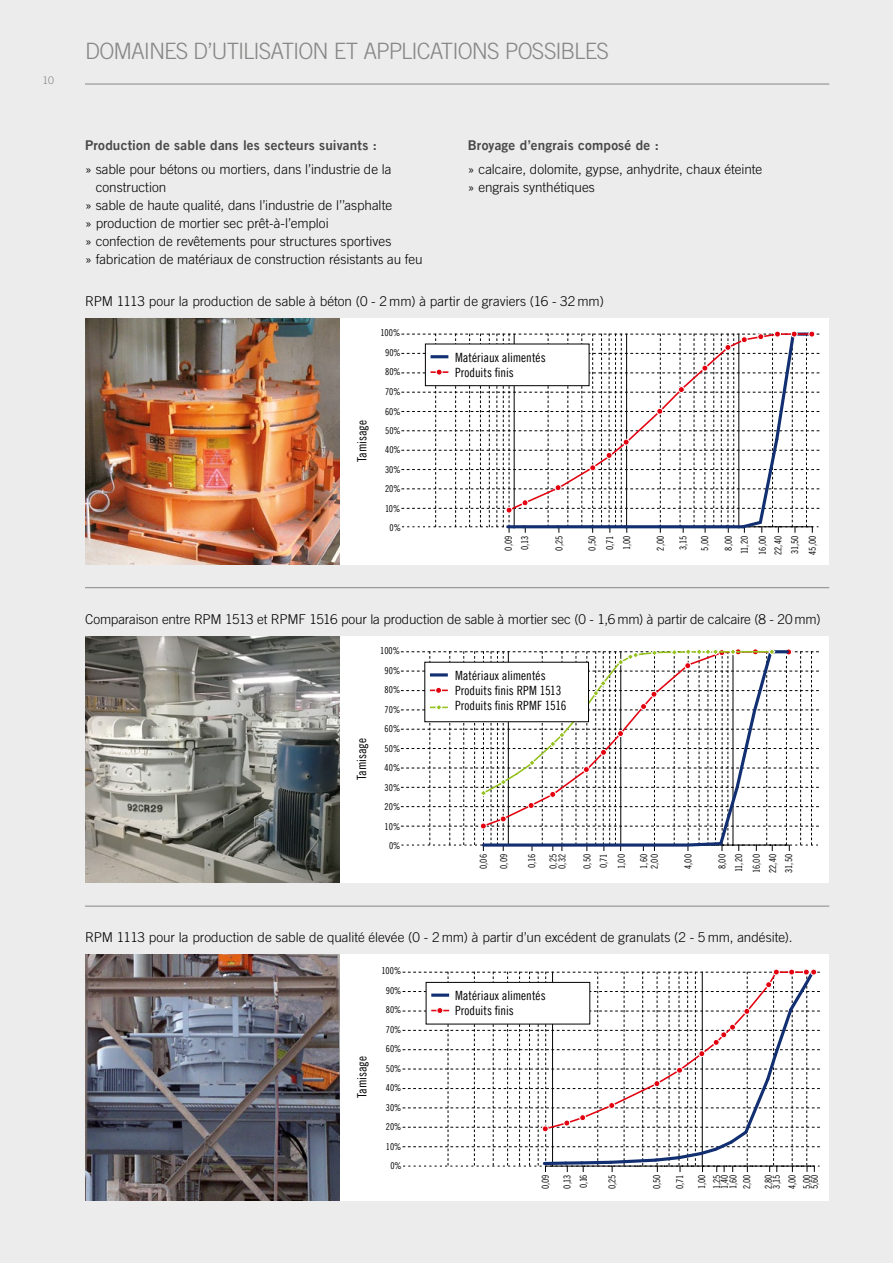
<style>
.page{position:relative;width:893px;height:1263px;background:#ececed}
.page>*{position:absolute;margin:0;border:0;box-sizing:border-box;transform-origin:0 0}
.t1{font:300 22.5px "Trade Gothic LT Com";letter-spacing:-.04em;color:#878786}
.t2{font:300 13.5px/18px "Trade Gothic LT Com";letter-spacing:-.005em;color:#000}
.t3{font:13.5px "Trade Gothic LT Com Bd 2";letter-spacing:.015em;color:#494948}
.t4{font:12.75px/15.3px "Trade Gothic LT Com Cn 18";color:#000}
.t5{font:300 10.5px "Trade Gothic LT Com";color:#878786}
.t6{font:9.45px/16.4px "Trade Gothic LT Com Cn 18";color:#000}
</style>
<div class="page">
<img style="left:85px;top:954px;width:255px;height:246px">
<img style="left:85px;top:636px;width:255px;height:246px">
<hr style="left:85px;top:587px;width:744px;height:1px;background:#878786">
<hr style="left:85px;top:906px;width:744px;height:1px;background:#878786">
<img style="left:85px;top:318px;width:255px;height:246px">
<div style="left:341px;top:318px;width:488px;height:246px;background:#fff"></div>
<svg style="left:402px;top:331px;width:417px;height:202px"></svg>
<hr style="left:431px;top:355px;width:17px;height:3px;background:#122f72">
<div style="left:340px;top:636px;width:489px;height:246px;background:#fff"></div>
<svg style="left:401px;top:648px;width:417px;height:203px"></svg>
<div style="left:341px;top:954px;width:488px;height:246px;background:#fff"></div>
<svg style="left:403px;top:969px;width:417px;height:203px"></svg>
<hr style="left:85px;top:84px;width:744px;height:1px;background:#878786">
<p class="t5" style="left:43px;top:74px;width:13px">10</p>
<h1 class="t1" style="left:85px;top:37px;width:525px">DOMAINES D’UTILISATION ET APPLICATIONS POSSIBLES</h1>
<p class="t3" style="left:85px;top:137px;width:293px">Production de sable dans les secteurs suivants :</p>
<p class="t2" style="left:85px;top:160px;width:308px">» sable pour bétons ou mortiers, dans l’industrie de la</p>
<p class="t2" style="left:96px;top:178px;width:72px">construction</p>
<p class="t2" style="left:85px;top:196px;width:309px">» sable de haute qualité, dans l’industrie de l’’asphalte</p>
<p class="t2" style="left:85px;top:214px;width:245px">» production de mortier sec prêt-à-l’emploi</p>
<p class="t2" style="left:85px;top:232px;width:308px">» confection de revêtements pour structures sportives</p>
<p class="t2" style="left:85px;top:250px;width:339px">» fabrication de matériaux de construction résistants au feu</p>
<p class="t3" style="left:468px;top:137px;width:193px">Broyage d’engrais composé de :</p>
<p class="t2" style="left:468px;top:160px;width:296px">» calcaire, dolomite, gypse, anhydrite, chaux éteinte » engrais synthétiques</p>
<p class="t2" style="left:85px;top:292px;width:520px">RPM 1113 pour la production de sable à béton (0 - 2 mm) à partir de graviers (16 - 32 mm)</p>
<p class="t4" style="left:354px;top:462px;width:44px;rotate:-90deg">Tamisage</p>
<p class="t6" style="left:381px;top:325px;width:21px">100%</p>
<p class="t6" style="left:385px;top:344px;width:17px">90%</p>
<p class="t6" style="left:385px;top:364px;width:17px">80%</p>
<p class="t6" style="left:385px;top:383px;width:17px">70%</p>
<p class="t6" style="left:385px;top:403px;width:17px">60%</p>
<p class="t6" style="left:385px;top:422px;width:17px">50%</p>
<p class="t6" style="left:385px;top:442px;width:17px">40%</p>
<p class="t6" style="left:385px;top:461px;width:17px">30%</p>
<p class="t6" style="left:385px;top:481px;width:17px">20%</p>
<p class="t6" style="left:385px;top:500px;width:17px">10%</p>
<p class="t6" style="left:390px;top:520px;width:13px">0%</p>
<p class="t4" style="left:455px;top:350px;width:92px">Matériaux alimentés<br>Produits finis</p>
<p class="t6" style="left:500px;top:551px;width:16px;rotate:-90deg">0,09<br>0,13</p>
<p class="t6" style="left:551px;top:551px;width:16px;rotate:-90deg">0,25</p>
<p class="t6" style="left:583px;top:551px;width:16px;line-height:17.9px;rotate:-90deg">0,50<br>0,71</p>
<p class="t6" style="left:618px;top:550px;width:16px;rotate:-90deg">1,00</p>
<p class="t6" style="left:652px;top:551px;width:16px;rotate:-90deg">2,00</p>
<p class="t6" style="left:720px;top:554px;width:20px;text-align:center;rotate:-90deg">8,00<br>11,20</p>
<p class="t6" style="left:675px;top:550px;width:16px;rotate:-90deg">3,15</p>
<p class="t6" style="left:696px;top:551px;width:16px;rotate:-90deg">5,00</p>
<p class="t6" style="left:754px;top:555px;width:21px;text-align:justify;rotate:-90deg">16,00<br>22,40<br>31,50</p>
<p class="t6" style="left:804px;top:555px;width:21px;rotate:-90deg">45,00</p>
<p class="t2" style="left:85px;top:610px;width:737px">Comparaison entre RPM 1513 et RPMF 1516 pour la production de sable à mortier sec (0 - 1,6 mm) à partir de calcaire (8 - 20 mm)</p>
<p class="t4" style="left:354px;top:780px;width:44px;rotate:-90deg">Tamisage</p>
<p class="t6" style="left:380px;top:643px;width:21px">100%</p>
<p class="t6" style="left:385px;top:662px;width:17px">90%</p>
<p class="t6" style="left:385px;top:682px;width:17px">80%</p>
<p class="t6" style="left:385px;top:701px;width:17px">70%</p>
<p class="t6" style="left:385px;top:721px;width:17px">60%</p>
<p class="t6" style="left:385px;top:740px;width:17px">50%</p>
<p class="t6" style="left:385px;top:760px;width:17px">40%</p>
<p class="t6" style="left:385px;top:779px;width:17px">30%</p>
<p class="t6" style="left:385px;top:799px;width:17px">20%</p>
<p class="t6" style="left:385px;top:818px;width:17px">10%</p>
<p class="t6" style="left:389px;top:838px;width:13px">0%</p>
<p class="t4" style="left:455px;top:667px;width:113px">Matériaux alimentés<br>Produits finis RPM 1513<br>Produits finis RPMF 1516</p>
<p class="t6" style="left:473px;top:869px;width:16px;line-height:20.2px;rotate:-90deg">0,06<br>0,09</p>
<p class="t6" style="left:523px;top:868px;width:16px;rotate:-90deg">0,16</p>
<p class="t6" style="left:545px;top:869px;width:16px;rotate:-90deg">0,25</p>
<p class="t6" style="left:579px;top:869px;width:16px;rotate:-90deg">0,50<br>0,71</p>
<p class="t6" style="left:613px;top:868px;width:16px;rotate:-90deg">1,00</p>
<p class="t6" style="left:638px;top:869px;width:16px;line-height:10.6px;rotate:-90deg">1,60<br>2,00</p>
<p class="t6" style="left:714px;top:872px;width:20px;text-align:center;rotate:-90deg">8,00<br>11,20</p>
<p class="t6" style="left:680px;top:869px;width:16px;rotate:-90deg">4,00</p>
<p class="t6" style="left:748px;top:873px;width:21px;text-align:justify;rotate:-90deg">16,00<br>22,40<br>31,50</p>
<p class="t6" style="left:554px;top:869px;width:16px;rotate:-90deg">0,32</p>
<p class="t2" style="left:85px;top:928px;width:709px">RPM 1113 pour la production de sable de qualité élevée (0 - 2 mm) à partir d’un excédent de granulats (2 - 5 mm, andésite).</p>
<p class="t4" style="left:354px;top:1098px;width:44px;rotate:-90deg">Tamisage</p>
<p class="t6" style="left:381px;top:963px;width:21px">100%</p>
<p class="t6" style="left:386px;top:982px;width:17px">90%</p>
<p class="t6" style="left:386px;top:1002px;width:17px">80%</p>
<p class="t6" style="left:386px;top:1021px;width:17px">70%</p>
<p class="t6" style="left:386px;top:1041px;width:17px">60%</p>
<p class="t6" style="left:386px;top:1060px;width:17px">50%</p>
<p class="t6" style="left:386px;top:1079px;width:17px">40%</p>
<p class="t6" style="left:386px;top:1099px;width:17px">30%</p>
<p class="t6" style="left:386px;top:1119px;width:17px">20%</p>
<p class="t6" style="left:386px;top:1138px;width:17px">10%</p>
<p class="t6" style="left:390px;top:1158px;width:13px">0%</p>
<p class="t4" style="left:455px;top:987px;width:92px">Matériaux alimentés<br>Produits finis</p>
<p class="t6" style="left:537px;top:1189px;width:16px;rotate:-90deg">0,09</p>
<p class="t6" style="left:559px;top:1188px;width:16px;rotate:-90deg">0,13<br>0,16</p>
<p class="t6" style="left:604px;top:1189px;width:16px;rotate:-90deg">0,25</p>
<p class="t6" style="left:649px;top:1189px;width:16px;rotate:-90deg">0,50</p>
<p class="t6" style="left:671px;top:1189px;width:16px;rotate:-90deg">0,71</p>
<p class="t6" style="left:694px;top:1189px;width:16px;line-height:14.9px;rotate:-90deg">1,00<br>1,25</p>
<p class="t6" style="left:720px;top:1189px;width:16px;line-height:8.4px;rotate:-90deg">1,40<br>1,60</p>
<p class="t6" style="left:738px;top:1189px;width:16px;rotate:-90deg">2,00</p>
<p class="t6" style="left:765px;top:1189px;width:16px;line-height:7.8px;rotate:-90deg">2,80<br>3,15</p>
<p class="t6" style="left:785px;top:1189px;width:16px;line-height:14.7px;rotate:-90deg">4,00<br>5,00</p>
<p class="t6" style="left:806px;top:1189px;width:16px;rotate:-90deg">5,60</p>
</div>
